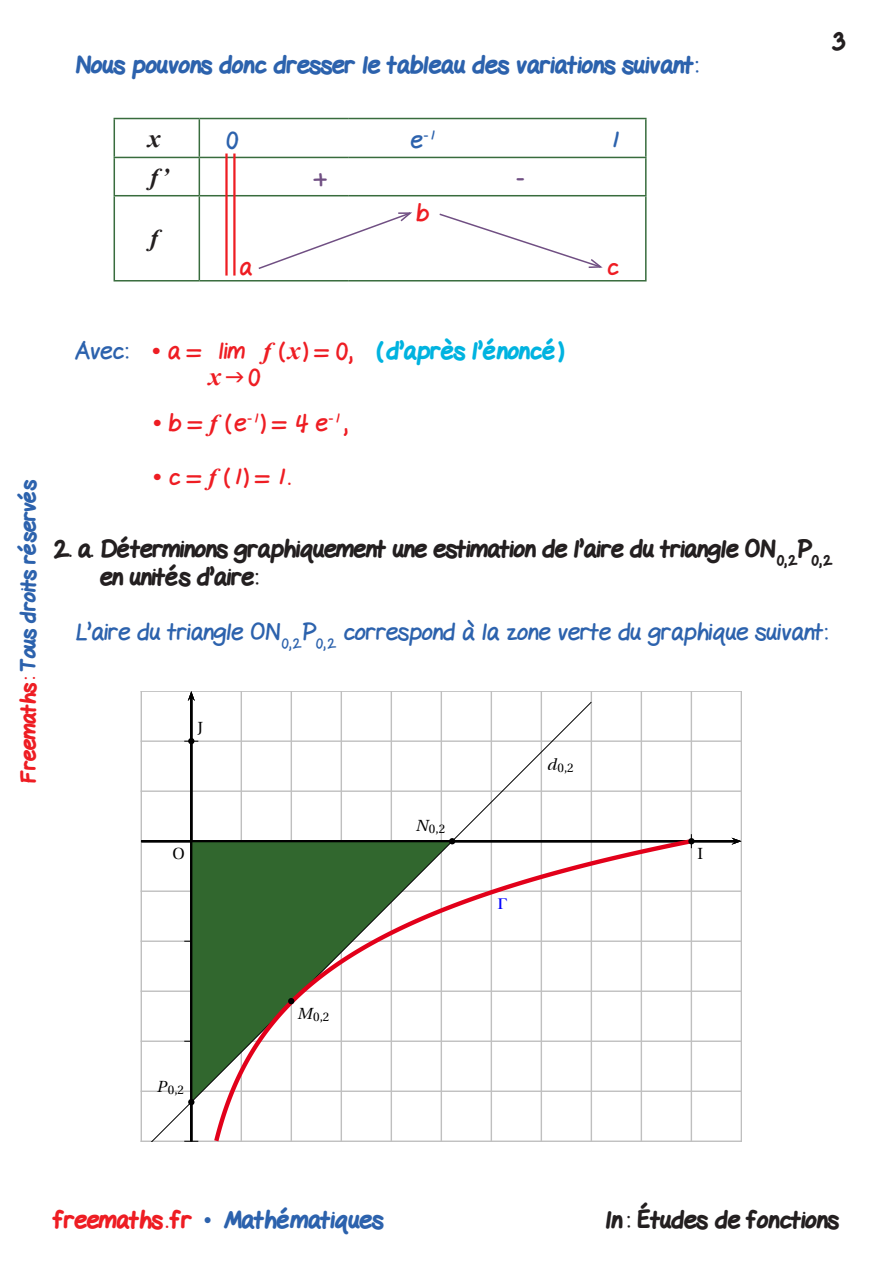
<style>
.page{position:relative;width:893px;height:1263px;background:#fff}
.page>*{position:absolute;margin:0;border:0;box-sizing:border-box;transform-origin:0 0}
.Texte{font:italic 700 25.5px "Times New Roman";color:#ee1d23}
.Texte-2{font:italic 700 25.5px "Times New Roman";color:#231f20}
.Sous_titre{font:800 24px/28.8px "Gel Pen";letter-spacing:-.01em;color:#231f20}
.Texte-3{font:800 24px "Gel Pen";color:#2c62ad}
.Texte-4{font:24px "Gel Pen";color:#2c62ad}
.Texte-5{font:24px "Gel Pen";color:#ee1d23}
.Texte-6{font:800 24px "Gel Pen";color:#00b3e0}
.Texte-7{font:italic 700 24px "Times New Roman";color:#231f20}
.t1{font:24px "Gel Pen";color:#704f83}
.t2{font:800 21px "Gel Pen";letter-spacing:-.01em;color:#2c62ad}
.t3{font:16.2px "Utopia";color:#000}
.t4{font:13.95px "Gel Pen";color:#2c62ad}
.t5{font:12.3px "Utopia";color:#000}
.s1{font-size:24px}
.s2{color:#ee1d23}
.s3{font-family:"Times New Roman";font-weight:700;font-style:italic;color:#ee1d23}
.s4{font-weight:400;color:#ee1d23}
.s5{font-family:"Times New Roman";font-weight:700;font-style:italic;font-size:25.5px;color:#ee1d23}
.s6{font-family:"Times New Roman";font-weight:700;color:#ee1d23}
.s7{font-family:"Gel Pen";font-weight:400;font-style:normal;font-size:24px}
.s8{font-family:"Times New Roman";font-weight:700}
.s9{font-family:"Times New Roman";font-weight:700;font-style:italic}
.s10{font-family:"Times New Roman";font-weight:400}
</style>
<div class="page">
<hr style="left:114px;top:118px;width:85px;height:1px;background:#386c3d">
<hr style="left:114px;top:119px;width:1px;height:38px;background:#386c3d">
<hr style="left:199px;top:118px;width:149px;height:1px;background:#386c3d">
<hr style="left:199px;top:119px;width:1px;height:38px;background:#386c3d">
<hr style="left:348px;top:118px;width:149px;height:1px;background:#386c3d">
<hr style="left:497px;top:118px;width:150px;height:1px;background:#386c3d">
<hr style="left:114px;top:157px;width:85px;height:1px;background:#386c3d">
<hr style="left:114px;top:158px;width:1px;height:37px;background:#386c3d">
<hr style="left:199px;top:157px;width:149px;height:1px;background:#386c3d">
<hr style="left:199px;top:158px;width:1px;height:37px;background:#386c3d">
<hr style="left:348px;top:157px;width:149px;height:1px;background:#386c3d">
<hr style="left:497px;top:157px;width:150px;height:1px;background:#386c3d">
<hr style="left:114px;top:195px;width:85px;height:1px;background:#386c3d">
<hr style="left:114px;top:196px;width:1px;height:84px;background:#386c3d">
<hr style="left:199px;top:195px;width:149px;height:1px;background:#386c3d">
<hr style="left:199px;top:196px;width:1px;height:84px;background:#386c3d">
<hr style="left:348px;top:195px;width:149px;height:1px;background:#386c3d">
<hr style="left:497px;top:195px;width:150px;height:1px;background:#386c3d">
<hr style="left:114px;top:280px;width:85px;height:1px;background:#386c3d">
<hr style="left:199px;top:280px;width:149px;height:1px;background:#386c3d">
<hr style="left:348px;top:280px;width:149px;height:1px;background:#386c3d">
<hr style="left:497px;top:280px;width:150px;height:1px;background:#386c3d">
<hr style="left:645px;top:119px;width:2px;height:38px;background:#386c3d">
<hr style="left:645px;top:158px;width:2px;height:37px;background:#386c3d">
<hr style="left:645px;top:196px;width:2px;height:84px;background:#386c3d">
<svg style="left:258px;top:212px;width:154px;height:57px"></svg>
<svg style="left:439px;top:213px;width:164px;height:55px"></svg>
<hr style="left:141px;top:691px;width:1px;height:450px;background:#bfbfbf">
<hr style="left:241px;top:691px;width:1px;height:450px;background:#bfbfbf">
<hr style="left:291px;top:691px;width:1px;height:450px;background:#bfbfbf">
<hr style="left:341px;top:691px;width:1px;height:450px;background:#bfbfbf">
<hr style="left:391px;top:691px;width:1px;height:450px;background:#bfbfbf">
<hr style="left:441px;top:691px;width:1px;height:450px;background:#bfbfbf">
<hr style="left:491px;top:691px;width:1px;height:450px;background:#bfbfbf">
<hr style="left:541px;top:691px;width:1px;height:450px;background:#bfbfbf">
<hr style="left:591px;top:691px;width:1px;height:450px;background:#bfbfbf">
<hr style="left:641px;top:691px;width:1px;height:450px;background:#bfbfbf">
<hr style="left:691px;top:691px;width:1px;height:450px;background:#bfbfbf">
<hr style="left:741px;top:691px;width:1px;height:450px;background:#bfbfbf">
<hr style="left:141px;top:1140px;width:600px;height:1px;background:#bfbfbf">
<hr style="left:141px;top:1090px;width:600px;height:2px;background:#bfbfbf">
<hr style="left:141px;top:1040px;width:600px;height:2px;background:#bfbfbf">
<hr style="left:141px;top:990px;width:600px;height:2px;background:#bfbfbf">
<hr style="left:141px;top:940px;width:600px;height:2px;background:#bfbfbf">
<hr style="left:141px;top:890px;width:600px;height:2px;background:#bfbfbf">
<hr style="left:141px;top:790px;width:600px;height:2px;background:#bfbfbf">
<hr style="left:141px;top:740px;width:600px;height:2px;background:#bfbfbf">
<hr style="left:141px;top:691px;width:600px;height:1px;background:#bfbfbf">
<svg style="left:184px;top:1141px;width:14px;height:1px"></svg>
<svg style="left:188px;top:691px;width:7px;height:10px"></svg>
<svg style="left:731px;top:838px;width:10px;height:7px"></svg>
<hr style="left:190px;top:697px;width:2px;height:444px;background:#000">
<hr style="left:141px;top:840px;width:594px;height:2px;background:#000">
<svg style="left:140px;top:701px;width:453px;height:440px"></svg>
<svg style="left:211px;top:836px;width:485px;height:305px"></svg>
<svg style="left:288px;top:998px;width:6px;height:6px"></svg>
<svg style="left:449px;top:838px;width:6px;height:6px"></svg>
<div style="left:688px;top:838px;width:7px;height:6px;background:#000;border-radius:50%"></div>
<svg style="left:188px;top:1099px;width:6px;height:6px"></svg>
<svg style="left:184px;top:738px;width:14px;height:6px"></svg>
<hr style="left:225px;top:153px;width:3px;height:123px;background:#ee1d23">
<hr style="left:233px;top:153px;width:3px;height:123px;background:#ee1d23">
<svg style="left:498px;top:898px;width:9px;height:11px"></svg>
<p class="Texte-3" style="left:75px;top:48px;width:624px">Nous pouvons donc dresser le tableau des variations suivant:</p>
<p class="Texte-2" style="left:148px;top:120px;width:14px">x</p>
<p class="Texte-4" style="left:227px;top:120px;width:13px">0</p>
<p class="t4" style="left:410px;top:123px;width:26px"><span class="s1">e</span>-1</p>
<p class="Texte-4" style="left:610px;top:120px;width:10px">1</p>
<p class="Texte-7" style="left:150px;top:160px;width:20px">f’</p>
<p class="t1" style="left:314px;top:158px;width:14px">+</p>
<p class="t1" style="left:517px;top:158px;width:8px">-</p>
<p class="Texte-7" style="left:150px;top:222px;width:9px">f</p>
<p class="Texte-5" style="left:239px;top:247px;width:14px">a</p>
<p class="Texte-5" style="left:416px;top:193px;width:14px">b</p>
<p class="Texte-5" style="left:607px;top:247px;width:13px">c</p>
<p class="Sous_titre" style="left:833px;top:25px;width:13px">3</p>
<p class="t2" style="left:13px;top:783px;width:305px;rotate:-90deg"><span class="s2">Freemaths:</span> Tous droits réservés</p>
<p class="Texte-6" style="left:263px;top:334px;width:302px"><span class="s3">f</span> <span class="s4">(</span><span class="s5">x</span><span class="s4">) = 0,</span> (d’après l’énoncé)</p>
<p class="Texte-4" style="left:75px;top:331px;width:127px">Avec: <span class="s6">•</span> <span class="s2">a =</span></p>
<p class="Texte-5" style="left:219px;top:331px;width:28px">lim</p>
<p class="Texte" style="left:208px;top:358px;width:53px">x <span class="s7">0</span></p>
<p class="Texte-5" style="left:153px;top:403px;width:196px"><span class="s8">•</span> b = <span class="s9">f</span> (e<sup>-1</sup>) = 4 e<sup>-1</sup>,</p>
<p class="Texte-5" style="left:153px;top:457px;width:139px"><span class="s8">•</span> c = <span class="s9">f</span> (1) = 1.</p>
<p class="Sous_titre" style="left:100px;top:533px;width:734px;text-indent:-46px">2. a. Déterminons graphiquement une estimation de l’aire du triangle ON<sub>0,2</sub>P<sub>0,2 </sub>en unités d’aire:</p>
<p class="Texte-4" style="left:75px;top:612px;width:754px">L’aire du triangle ON<sub>0,2</sub>P<sub>0,2</sub> correspond à la zone verte du graphique suivant:</p>
<p class="t3" style="left:197px;top:719px;width:7px">J</p>
<p class="t3" style="left:173px;top:844px;width:14px">O</p>
<p class="t5" style="left:416px;top:822px;width:30px"><sup>N</sup>0,2</p>
<p class="t5" style="left:547px;top:761px;width:28px"><sup>d</sup>0,2</p>
<p class="t3" style="left:697px;top:844px;width:7px">I</p>
<p class="t5" style="left:157px;top:1083px;width:28px"><sup>P</sup>0,2</p>
<p class="t5" style="left:298px;top:1010px;width:33px"><sup>M</sup>0,2</p>
<p class="Texte-3" style="left:54px;top:1202px;width:331px"><span class="s2">freemaths . fr</span> <span class="s10">•</span> Mathématiques</p>
<p class="Sous_titre" style="left:606px;top:1204px;width:235px">ln : Études de fonctions</p>
</div>
